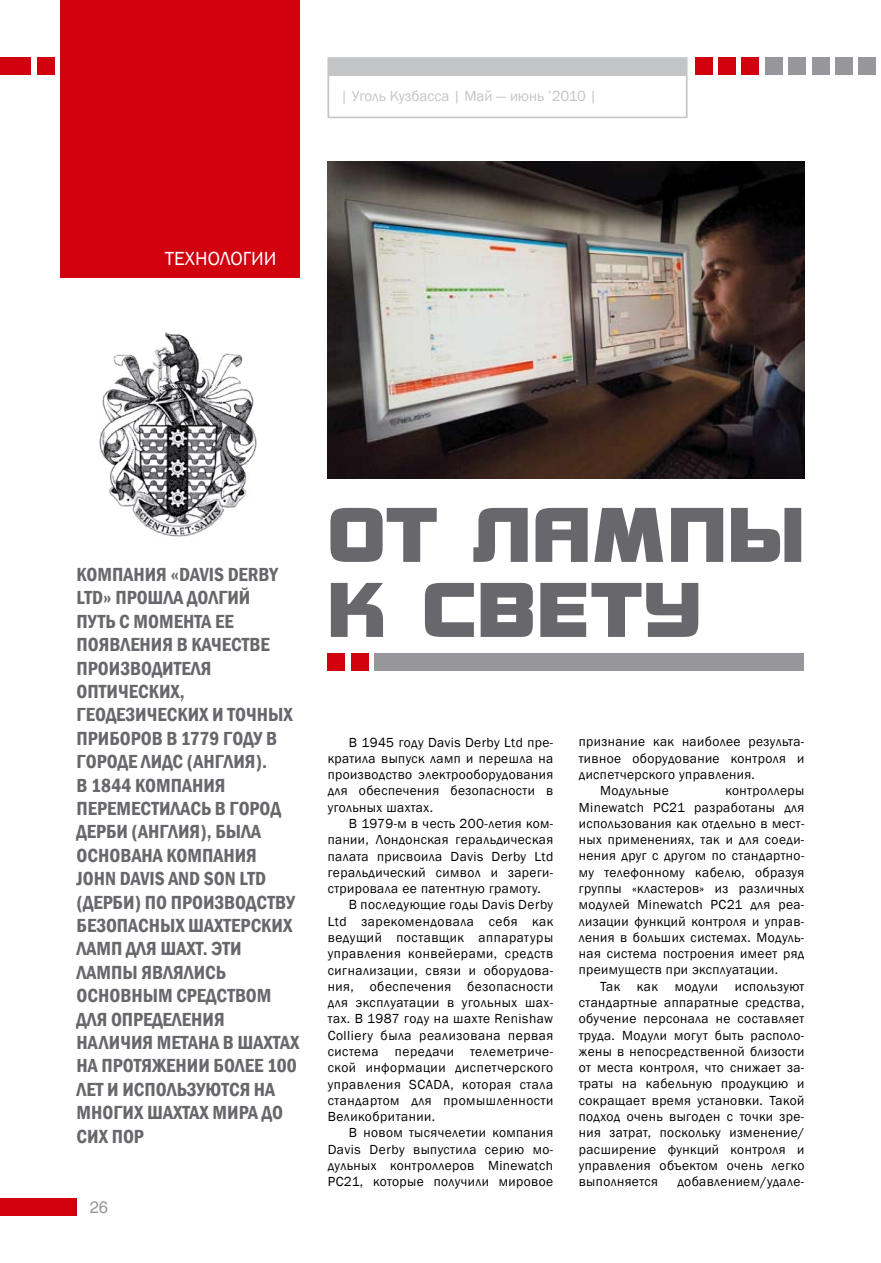
<style>
.page{position:relative;width:881px;height:1263px;background:#fff}
.page>*{position:absolute;margin:0;border:0;box-sizing:border-box;transform-origin:0 0}
.t1{font:600 condensed 19.5px/23.4px "Franklin Gothic";color:#68676c}
.t2{font:19.5px "Franklin Gothic";color:#fff}
.t3{font:16.5px "Helios";color:#97979b}
.t4{font:15px "Franklin Gothic";color:#c3c5c7}
.t5{font:13.5px/16.4px "Franklin Gothic";letter-spacing:.03em;color:#000;text-align:justify}
</style>
<div class="page">
<div style="left:327px;top:57px;width:360px;height:61px;background:#fff;border:2px solid #c3c5c7"></div>
<div style="left:858px;top:58px;width:17px;height:17px;background:#97979b"></div>
<div style="left:327px;top:59px;width:359px;height:17px;background:#c3c5c7"></div>
<div style="left:0;top:1198px;width:77px;height:17px;background:#d1010e"></div>
<div style="left:37px;top:58px;width:17px;height:17px;background:#d1010e"></div>
<div style="left:0;top:58px;width:30px;height:17px;background:#d1010e"></div>
<div style="left:835px;top:58px;width:17px;height:17px;background:#97979b"></div>
<div style="left:811px;top:58px;width:17px;height:17px;background:#97979b"></div>
<div style="left:788px;top:58px;width:17px;height:17px;background:#97979b"></div>
<div style="left:765px;top:58px;width:17px;height:17px;background:#97979b"></div>
<div style="left:741px;top:58px;width:17px;height:17px;background:#d1010e"></div>
<div style="left:718px;top:58px;width:17px;height:17px;background:#d1010e"></div>
<div style="left:694px;top:58px;width:17px;height:17px;background:#d1010e"></div>
<div style="left:60px;top:1px;width:240px;height:277px;background:#d1010e"></div>
<svg style="left:331px;top:583px;width:367px;height:54px"></svg>
<svg style="left:330px;top:508px;width:470px;height:54px"></svg>
<img style="left:99px;top:332px;width:158px;height:205px">
<img style="left:327px;top:162px;width:477px;height:317px">
<div style="left:374px;top:654px;width:430px;height:17px;background:#97979b"></div>
<div style="left:351px;top:654px;width:17px;height:17px;background:#d1010e"></div>
<div style="left:327px;top:654px;width:17px;height:17px;background:#d1010e"></div>
<h1 class="t2" style="left:165px;top:247px;width:22px">Технологии</h1>
<p class="t4" style="left:340px;top:87px;width:258px">| Уголь Кузбасса | Май — июнь ’2010 |</p>
<p class="t1" style="left:77px;top:562px;width:224px">КОМПАНИЯ «DAVIS DERBY<br>LTD» ПРОШЛА ДОЛГИЙ<br>ПУТЬ С МОМЕНТА ЕЕ<br>ПОЯВЛЕНИЯ В КАЧЕСТВЕ<br>ПРОИЗВОДИТЕЛЯ<br>ОПТИЧЕСКИХ,<br>ГЕОДЕЗИЧЕСКИХ И ТОЧНЫХ<br>ПРИБОРОВВ 1779 ГОДУ В<br>ГОРОДЕ ЛИДС (АНГЛИЯ).<br>В 1844 КОМПАНИЯ<br>ПЕРЕМЕСТИЛАСЬ В ГОРОД<br>ДЕРБИ (АНГЛИЯ), БЫЛА<br>ОСНОВАНА КОМПАНИЯ<br>JOHN DAVIS ANDSON LTD (ДЕРБИ) ПО ПРОИЗВОДСТВУ<br>БЕЗОПАСНЫХ ШАХТЕРСКИХ<br>ЛАМП ДЛЯ ШАХТ. ЭТИ<br>ЛАМПЫ ЯВЛЯЛИСЬ<br>ОСНОВНЫМ СРЕДСТВОМ<br>ДЛЯ ОПРЕДЕЛЕНИЯ<br>НАЛИЧИЯ МЕТАНА В ШАХТАХ<br>НА ПРОТЯЖЕНИИ БОЛЕЕ 100<br>ЛЕТ И ИСПОЛЬЗУЮТСЯ НА<br>МНОГИХ ШАХТАХ МИРА ДО<br>СИХ ПОР</p>
<p class="t3" style="left:90px;top:1197px;width:20px">26</p>
<p class="t5" style="left:327px;top:734px;width:227px;text-indent:21px">В 1945 году Davis Derby Ltd пре&shy;кратила выпуск ламп и перешла на производство электрооборудования для обеспечения безопасности в угольных шахтах.</p>
<p class="t5" style="left:349px;top:816px;width:206px">В 1979-м в честь 200-летия ком-</p>
<p class="t5" style="left:327px;top:832px;width:227px">пании, Лондонская геральдическая</p>
<p class="t5" style="left:327px;top:848px;width:227px">палата присвоила Davis Derby Ltd</p>
<p class="t5" style="left:327px;top:864px;width:227px">геральдический символ и зареги-</p>
<p class="t5" style="left:327px;top:881px;width:215px">стрировала ее патентную грамоту.</p>
<p class="t5" style="left:349px;top:897px;width:206px">В последующие годы Davis Derby</p>
<p class="t5" style="left:327px;top:913px;width:227px">Ltd зарекомендовала себя как</p>
<p class="t5" style="left:327px;top:929px;width:227px">ведущий поставщик аппаратуры</p>
<p class="t5" style="left:327px;top:946px;width:227px">управления конвейерами, средств</p>
<p class="t5" style="left:327px;top:962px;width:227px">сигнализации, связи и оборудова-</p>
<p class="t5" style="left:327px;top:978px;width:227px">ния, обеспечения безопасности</p>
<p class="t5" style="left:327px;top:995px;width:227px">для эксплуатации в угольных шах-</p>
<p class="t5" style="left:327px;top:1011px;width:227px">тах. В 1987 году на шахте Renishaw</p>
<p class="t5" style="left:327px;top:1027px;width:227px">Colliery была реализована первая</p>
<p class="t5" style="left:327px;top:1043px;width:227px">система передачи телеметриче-</p>
<p class="t5" style="left:327px;top:1060px;width:227px">ской информации диспетчерского</p>
<p class="t5" style="left:327px;top:1076px;width:227px">управления SCADA, которая стала</p>
<p class="t5" style="left:327px;top:1092px;width:227px">стандартом для промышленности</p>
<p class="t5" style="left:327px;top:1109px;width:109px">Великобритании.</p>
<p class="t5" style="left:349px;top:1125px;width:206px">В новом тысячелетии компания</p>
<p class="t5" style="left:327px;top:1141px;width:227px">Davis Derby выпустила серию мо-</p>
<p class="t5" style="left:327px;top:1157px;width:227px">дульных контроллеров Minewatch</p>
<p class="t5" style="left:327px;top:1174px;width:227px">РС21, которые получили мировое</p>
<p class="t5" style="left:578px;top:734px;width:227px">признание как наиболее результа-</p>
<p class="t5" style="left:578px;top:750px;width:227px">тивное оборудование контроля и</p>
<p class="t5" style="left:578px;top:767px;width:177px">диспетчерского управления.</p>
<p class="t5" style="left:600px;top:783px;width:70px">Модульные</p>
<p class="t5" style="left:578px;top:783px;width:227px;text-indent:147px">контроллеры Minewatch РС21 разработаны для использования как отдельно в мест&shy;ных применениях, так и для соеди&shy;нения друг с другом по стандартно&shy;му телефонному кабелю, образуя группы «кластеров» из различных модулей Minewatch РС21 для реа&shy;лизации функций контроля и управ&shy;ления в больших системах. Модуль&shy;ная система построения имеет ряд преимуществ при эксплуатации.</p>
<p class="t5" style="left:578px;top:978px;width:227px;text-indent:21px">Так как модули используют стандартные аппаратные средства, обучение персонала не составляет труда. Модули могут быть располо&shy;жены в непосредственной близости от места контроля, что снижает за&shy;траты на кабельную продукцию и сокращает время установки. Такой подход очень выгоден с точки зре&shy;ния затрат, поскольку изменение/ расширение функций контроля и управления объектом очень легко выполняется</p>
<p class="t5" style="left:677px;top:1174px;width:128px">добавлением/удале-</p>
</div>
